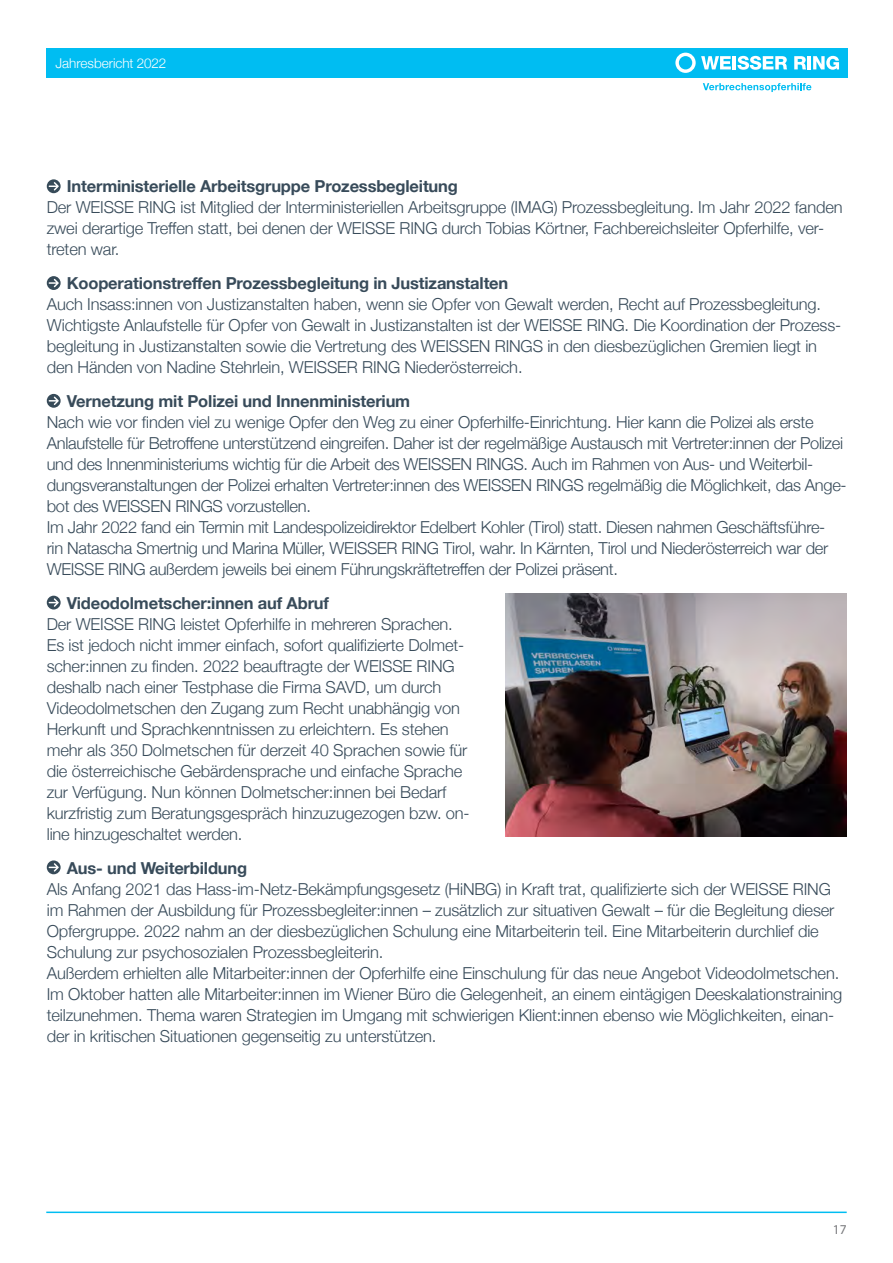
<style>
.page{position:relative;width:893px;height:1263px;background:#fff}
.page>*{position:absolute;margin:0;border:0;box-sizing:border-box;transform-origin:0 0}
.t1{font:300 16.5px/21px "Helvetica Neue";letter-spacing:-.01em;color:#384b5a}
.t2{font:700 16.5px "Helvetica Neue";letter-spacing:-.01em;color:#384b5a}
.t3{font:300 13.5px "Helvetica Neue";letter-spacing:-.005em;color:#fff}
.t4{font:13.5px "Myriad Pro";color:#77787b}
</style>
<div class="page">
<hr style="left:46px;top:1211px;width:801px;height:2px;background:#00bdf2">
<svg style="left:47px;top:179px;width:14px;height:14px"></svg>
<svg style="left:49px;top:182px;width:10px;height:8px"></svg>
<svg style="left:47px;top:276px;width:14px;height:14px"></svg>
<svg style="left:49px;top:279px;width:10px;height:8px"></svg>
<svg style="left:47px;top:394px;width:14px;height:14px"></svg>
<svg style="left:49px;top:397px;width:10px;height:8px"></svg>
<svg style="left:47px;top:596px;width:14px;height:13px"></svg>
<svg style="left:49px;top:598px;width:10px;height:9px"></svg>
<svg style="left:47px;top:860px;width:14px;height:14px"></svg>
<svg style="left:49px;top:863px;width:10px;height:8px"></svg>
<img style="left:505px;top:594px;width:342px;height:243px">
<div style="left:46px;top:48px;width:801px;height:30px;background:#00bdf2"></div>
<svg style="left:703px;top:83px;width:108px;height:9px"></svg>
<hr style="left:807px;top:56px;width:4px;height:13px;background:#fff">
<svg style="left:813px;top:56px;width:26px;height:14px"></svg>
<svg style="left:675px;top:53px;width:112px;height:20px"></svg>
<svg style="left:794px;top:56px;width:12px;height:13px"></svg>
<p class="t3" style="left:56px;top:52px;width:112px">Jahresbericht 2022</p>
<p class="t2" style="left:67px;top:174px;width:393px">Interministerielle Arbeitsgruppe Prozessbegleitung</p>
<p class="t1" style="left:47px;top:196px;width:797px">Der WEISSE RING ist Mitglied der Interministeriellen Arbeitsgruppe (IMAG) Prozessbegleitung. Im Jahr 2022 fanden zwei derartige Treffen statt, bei denen der WEISSE RING durch Tobias Körtner, Fachbereichsleiter Opferhilfe, ver&shy;treten war.</p>
<p class="t2" style="left:67px;top:270px;width:443px">Kooperationstreffen Prozessbegleitung in Justizanstalten</p>
<p class="t1" style="left:47px;top:293px;width:796px">Auch Insass:innen von Justizanstalten haben, wenn sie Opfer von Gewalt werden, Recht auf Prozessbegleitung.<br>Wichtigste Anlaufstelle für Opfer von Gewalt in Justizanstalten ist der WEISSE RING. Die Koordination der Prozess&shy;begleitung in Justizanstalten sowie die Vertretung des WEISSEN RINGS in den diesbezüglichen Gremien liegt in den Händen von Nadine Stehrlein, WEISSER RING Niederösterreich.</p>
<p class="t2" style="left:67px;top:388px;width:345px">Vernetzung mit Polizei und Innenministerium</p>
<p class="t1" style="left:47px;top:410px;width:801px">Nach wie vor finden viel zu wenige Opfer den Weg zu einer Opferhilfe-Einrichtung. Hier kann die Polizei als erste Anlaufstelle für Betroffene unterstützend eingreifen. Daher ist der regelmäßige Austausch mit Vertreter:innen der Polizei und des Innenministeriums wichtig für die Arbeit des WEISSEN RINGS. Auch im Rahmen von Aus- und Weiterbil&shy;dungsveranstaltungen der Polizei erhalten Vertreter:innen des WEISSEN RINGS regelmäßig die Möglichkeit, das Ange&shy;bot des WEISSEN RINGS vorzustellen.<br>Im Jahr 2022 fand ein Termin mit Landespolizeidirektor Edelbert Kohler (Tirol) statt. Diesen nahmen Geschäftsführe-<br>rin Natascha Smertnig und Marina Müller, WEISSER RING Tirol, wahr. In Kärnten, Tirol und Niederösterreich war der WEISSE RING außerdem jeweils bei einem Führungskräftetreffen der Polizei präsent.</p>
<p class="t2" style="left:67px;top:590px;width:264px">Videodolmetscher:innen auf Abruf</p>
<p class="t1" style="left:47px;top:612px;width:424px">Der WEISSE RING leistet Opferhilfe in mehreren Sprachen.<br>Es ist jedoch nicht immer einfach, sofort qualifizierte Dolmet&shy;scher:innen zu finden. 2022 beauftragte der WEISSE RING deshalb nach einer Testphase die Firma SAVD, um durch Videodolmetschen den Zugang zum Recht unabhängig von Herkunft und Sprachkenntnissen zu erleichtern. Es stehen mehr als 350 Dolmetschen für derzeit 40 Sprachen sowie für die österreichische Gebärdensprache und einfache Sprache zur Verfügung. Nun können Dolmetscher:innen bei Bedarf kurzfristig zum Beratungsgespräch hinzuzugezogen bzw. on&shy;line hinzugeschaltet werden.</p>
<p class="t2" style="left:67px;top:855px;width:182px">Aus- und Weiterbildung</p>
<p class="t1" style="left:47px;top:877px;width:797px">Als Anfang 2021 das Hass-im-Netz-Bekämpfungsgesetz (HiNBG) in Kraft trat, qualifizierte sich der WEISSE RING im Rahmen der Ausbildung für Prozessbegleiter:innen – zusätzlich zur situativen Gewalt – für die Begleitung dieser Opfergruppe. 2022 nahm an der diesbezüglichen Schulung eine Mitarbeiterin teil. Eine Mitarbeiterin durchlief die Schulung zur psychosozialen Prozessbegleiterin.<br>Außerdem erhielten alle Mitarbeiter:innen der Opferhilfe eine Einschulung für das neue Angebot Videodolmetschen.<br>Im Oktober hatten alle Mitarbeiter:innen im Wiener Büro die Gelegenheit, an einem eintägigen Deeskalationstraining teilzunehmen. Thema waren Strategien im Umgang mit schwierigen Klient:innen ebenso wie Möglichkeiten, einan&shy;der in kritischen Situationen gegenseitig zu unterstützen.</p>
<p class="t4" style="left:833px;top:1221px;width:15px">17</p>
</div>
